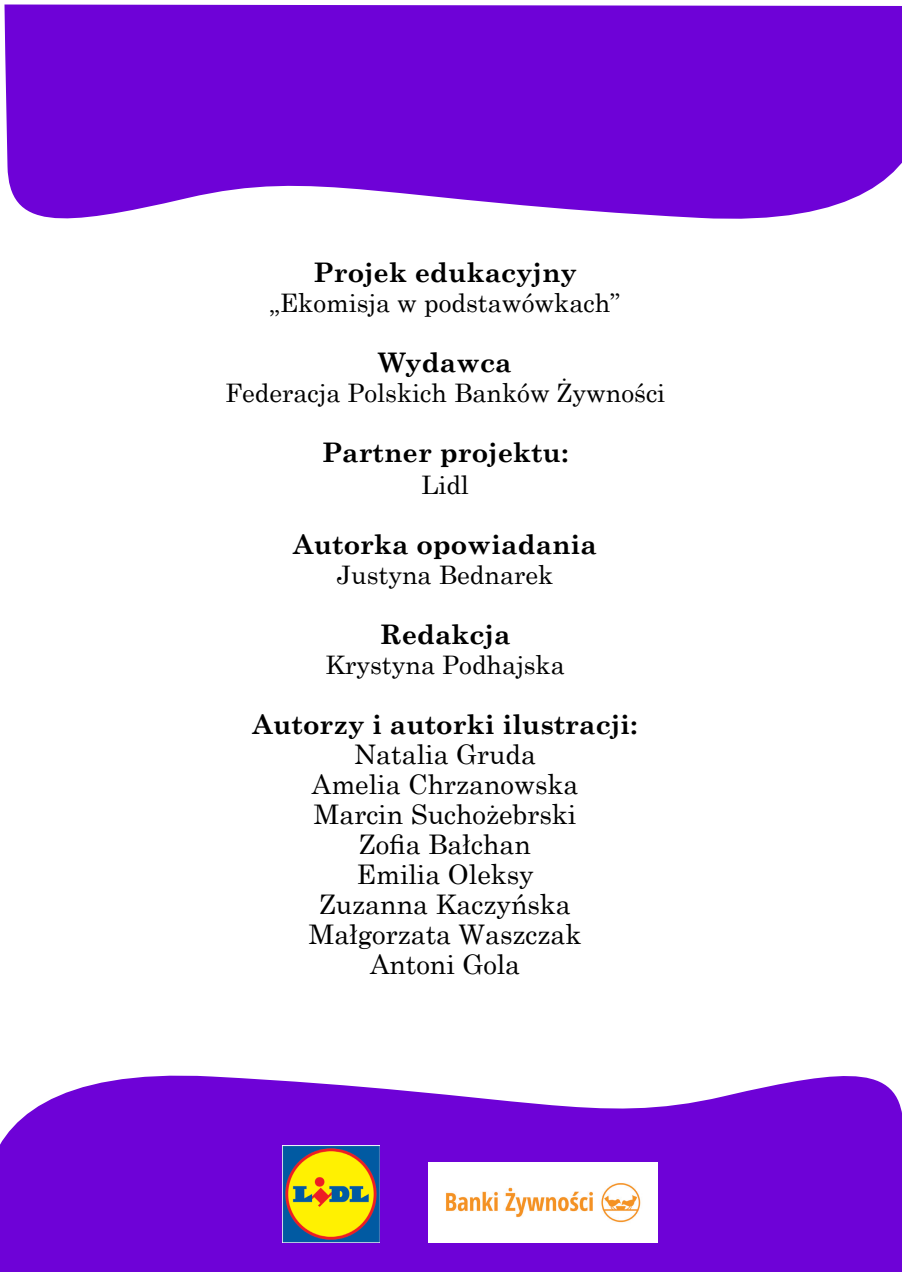
<style>
.page{position:relative;width:902px;height:1272px;background:#fff}
.page>*{position:absolute;margin:0;border:0;box-sizing:border-box;transform-origin:0 0}
.t1{font:27px "Century Schoolbook";color:#000}
.t2{font:700 27px "Century Schoolbook";color:#000}
.t3{font:25.5px "Century Schoolbook";color:#000}
</style>
<div class="page">
<svg style="left:0;top:1075px;width:902px;height:197px;background:#7c1bdb"></svg>
<svg style="left:4px;top:5px;width:898px;height:214px;background:#7915da"></svg>
<img style="left:428px;top:1163px;width:229px;height:80px">
<img style="left:282px;top:1145px;width:98px;height:98px">
<p class="t2" style="left:313px;top:251px;width:265px">Projek edukacyjny</p>
<p class="t3" style="left:270px;top:281px;width:352px">„Ekomisja w podstawówkach”</p>
<p class="t2" style="left:379px;top:341px;width:134px">Wydawca</p>
<p class="t3" style="left:225px;top:371px;width:442px">Federacja Polskich Banków Żywności</p>
<p class="t2" style="left:322px;top:431px;width:248px">Partner projektu:</p>
<p class="t3" style="left:421px;top:463px;width:49px">Lidl</p>
<p class="t2" style="left:293px;top:523px;width:305px">Autorka opowiadania</p>
<p class="t3" style="left:337px;top:553px;width:218px">Justyna Bednarek</p>
<p class="t2" style="left:380px;top:613px;width:132px">Redakcja</p>
<p class="t3" style="left:325px;top:643px;width:241px">Krystyna Podhajska</p>
<p class="t2" style="left:253px;top:703px;width:386px">Autorzy i autorki ilustracji:</p>
<p class="t1" style="left:354px;top:732px;width:183px">Natalia Gruda</p>
<p class="t1" style="left:312px;top:762px;width:268px">Amelia Chrzanowska</p>
<p class="t1" style="left:314px;top:792px;width:264px">Marcin Suchożebrski</p>
<p class="t1" style="left:359px;top:822px;width:173px">Zofia Bałchan</p>
<p class="t1" style="left:357px;top:852px;width:179px">Emilia Oleksy</p>
<p class="t1" style="left:319px;top:882px;width:253px">Zuzanna Kaczyńska</p>
<p class="t1" style="left:309px;top:912px;width:274px">Małgorzata Waszczak</p>
<p class="t1" style="left:370px;top:942px;width:152px">Antoni Gola</p>
</div>
